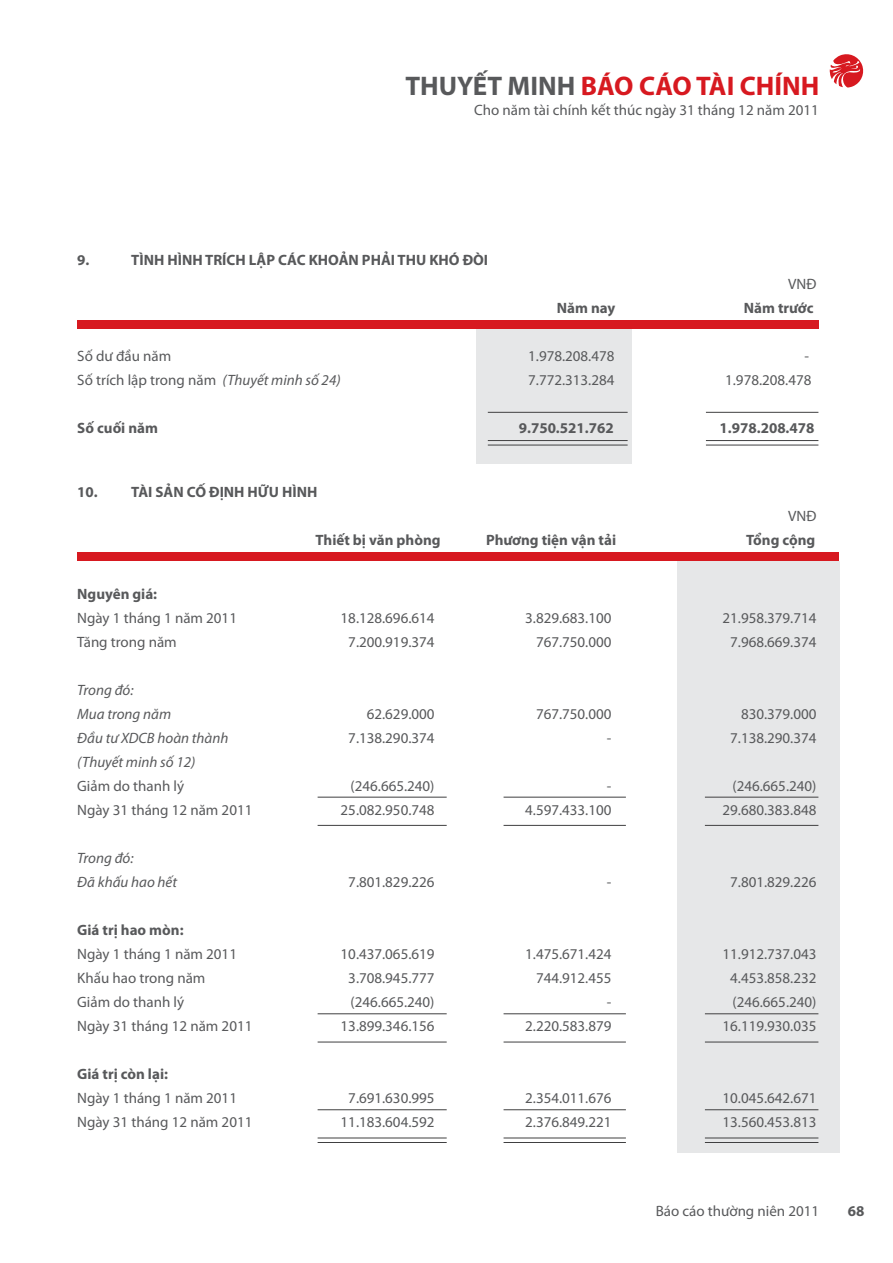
<style>
.page{position:relative;width:893px;height:1263px;background:#fff}
.page>*{position:absolute;margin:0;border:0;box-sizing:border-box;transform-origin:0 0}
.t1{font:700 27px "Myriad Pro";color:#d71920}
.t2{font:15px/24px "Myriad Pro";color:#58595b;text-align:right}
.t3{font:700 15px "Myriad Pro";color:#58595b}
.t4{font:italic 15px/24px "Myriad Pro";color:#58595b}
.s1{color:#58595b}
.s2{font-style:italic}
</style>
<div class="page">
<div style="left:476px;top:329px;width:156px;height:135px;background:#e6e7e8"></div>
<div style="left:677px;top:562px;width:163px;height:591px;background:#e6e7e8"></div>
<hr style="left:488px;top:412px;width:140px;height:1px;background:#404041">
<hr style="left:706px;top:412px;width:112px;height:1px;background:#404041">
<hr style="left:488px;top:440px;width:140px;height:1px;background:#404041">
<hr style="left:706px;top:440px;width:112px;height:1px;background:#404041">
<hr style="left:488px;top:445px;width:140px;height:1px;background:#404041">
<hr style="left:706px;top:445px;width:112px;height:1px;background:#404041">
<hr style="left:503px;top:797px;width:123px;height:1px;background:#404041">
<hr style="left:503px;top:825px;width:123px;height:1px;background:#404041">
<hr style="left:318px;top:797px;width:129px;height:1px;background:#404041">
<hr style="left:318px;top:825px;width:129px;height:1px;background:#404041">
<hr style="left:705px;top:797px;width:113px;height:1px;background:#404041">
<hr style="left:705px;top:825px;width:113px;height:1px;background:#404041">
<hr style="left:503px;top:1013px;width:123px;height:1px;background:#404041">
<hr style="left:503px;top:1042px;width:123px;height:1px;background:#404041">
<hr style="left:318px;top:1013px;width:129px;height:1px;background:#404041">
<hr style="left:318px;top:1042px;width:129px;height:1px;background:#404041">
<hr style="left:705px;top:1013px;width:113px;height:1px;background:#404041">
<hr style="left:705px;top:1042px;width:113px;height:1px;background:#404041">
<hr style="left:503px;top:1109px;width:123px;height:1px;background:#404041">
<hr style="left:503px;top:1138px;width:123px;height:1px;background:#404041">
<hr style="left:318px;top:1109px;width:129px;height:1px;background:#404041">
<hr style="left:318px;top:1138px;width:129px;height:1px;background:#404041">
<hr style="left:705px;top:1109px;width:113px;height:1px;background:#404041">
<hr style="left:705px;top:1138px;width:113px;height:1px;background:#404041">
<hr style="left:503px;top:1142px;width:123px;height:1px;background:#404041">
<hr style="left:318px;top:1142px;width:129px;height:1px;background:#404041">
<hr style="left:705px;top:1142px;width:113px;height:1px;background:#404041">
<div style="left:77px;top:320px;width:741px;height:9px;background:#d71920"></div>
<div style="left:77px;top:552px;width:762px;height:9px;background:#d71920"></div>
<svg style="left:829px;top:54px;width:35px;height:34px"></svg>
<h1 class="t1" style="left:405px;top:76px;width:415px"><span class="s1">THUYẾT MINH</span> BÁO CÁO TÀI CHÍNH</h1>
<p class="t2" style="left:474px;top:99px;width:346px">Cho năm tài chính kết thúc ngày 31 tháng 12 năm 2011</p>
<p class="t3" style="left:77px;top:254px;width:14px">9.</p>
<p class="t3" style="left:131px;top:254px;width:358px">TÌNH HÌNH TRÍCH LẬP CÁC KHOẢN PHẢI THU KHÓ ĐÒI</p>
<p class="t2" style="left:788px;top:273px;width:30px">VNĐ</p>
<p class="t3" style="left:557px;top:302px;width:60px">Năm nay</p>
<p class="t3" style="left:744px;top:302px;width:71px">Năm trước</p>
<p class="t2" style="left:77px;top:345px;width:95px">Số dư đầu năm</p>
<p class="t2" style="left:528px;top:345px;width:88px">1.978.208.478</p>
<p class="t2" style="left:804px;top:345px;width:6px">-</p>
<p class="t2" style="left:77px;top:369px;width:265px">Số trích lập trong năm <span class="s2">(Thuyết minh số 24)</span></p>
<p class="t2" style="left:528px;top:369px;width:88px">7.772.313.284</p>
<p class="t2" style="left:725px;top:369px;width:88px">1.978.208.478</p>
<p class="t3" style="left:77px;top:422px;width:82px">Số cuối năm</p>
<p class="t3" style="left:519px;top:422px;width:96px">9.750.521.762</p>
<p class="t3" style="left:719px;top:422px;width:96px">1.978.208.478</p>
<p class="t3" style="left:77px;top:486px;width:242px">10. TÀI SẢN CỐ ĐỊNH HỮU HÌNH</p>
<p class="t2" style="left:788px;top:505px;width:30px">VNĐ</p>
<p class="t3" style="left:77px;top:588px;width:81px">Nguyên giá:</p>
<p class="t2" style="left:77px;top:607px;width:161px;text-align:left">Ngày 1 tháng 1 năm 2011<br>Tăng trong năm</p>
<p class="t4" style="left:77px;top:679px;width:153px">Trong đó:<br>Mua trong năm<br>Đầu tư XDCB hoàn thành (Thuyết minh số 12)</p>
<p class="t2" style="left:77px;top:775px;width:177px;text-align:left">Giảm do thanh lý<br>Ngày 31 tháng 12 năm 2011</p>
<p class="t4" style="left:77px;top:847px;width:101px">Trong đó:<br>Đã khấu hao hết</p>
<p class="t3" style="left:77px;top:924px;width:108px">Giá trị hao mòn:</p>
<p class="t2" style="left:77px;top:943px;width:177px;text-align:left">Ngày 1 tháng 1 năm 2011<br>Khấu hao trong năm<br>Giảm do thanh lý<br>Ngày 31 tháng 12 năm 2011</p>
<p class="t3" style="left:77px;top:1068px;width:92px">Giá trị còn lại:</p>
<p class="t2" style="left:77px;top:1087px;width:177px;text-align:left">Ngày 1 tháng 1 năm 2011<br>Ngày 31 tháng 12 năm 2011</p>
<p class="t3" style="left:315px;top:534px;width:127px">Thiết bị văn phòng</p>
<p class="t3" style="left:486px;top:534px;width:132px">Phương tiện vận tải</p>
<p class="t3" style="left:746px;top:534px;width:71px">Tổng cộng</p>
<p class="t2" style="left:341px;top:607px;width:95px;text-align:center">18.128.696.614<br>7.200.919.374</p>
<p class="t2" style="left:525px;top:607px;width:88px">3.829.683.100<br>767.750.000</p>
<p class="t2" style="left:722px;top:607px;width:95px;text-align:center">21.958.379.714<br>7.968.669.374</p>
<p class="t2" style="left:348px;top:703px;width:88px">62.629.000<br>7.138.290.374</p>
<p class="t2" style="left:341px;top:775px;width:95px">(246.665.240)<br>25.082.950.748</p>
<p class="t2" style="left:536px;top:703px;width:77px">767.750.000 -</p>
<p class="t2" style="left:525px;top:775px;width:88px">-<br>4.597.433.100</p>
<p class="t2" style="left:730px;top:703px;width:88px">830.379.000<br>7.138.290.374</p>
<p class="t2" style="left:722px;top:775px;width:95px">(246.665.240)<br>29.680.383.848</p>
<p class="t2" style="left:348px;top:871px;width:88px">7.801.829.226</p>
<p class="t2" style="left:607px;top:871px;width:6px">-</p>
<p class="t2" style="left:730px;top:871px;width:88px">7.801.829.226</p>
<p class="t2" style="left:341px;top:943px;width:95px">10.437.065.619<br>3.708.945.777 (246.665.240)<br>13.899.346.156</p>
<p class="t2" style="left:525px;top:943px;width:88px">1.475.671.424<br>744.912.455<br>-<br>2.220.583.879</p>
<p class="t2" style="left:722px;top:943px;width:95px">11.912.737.043<br>4.453.858.232 (246.665.240)<br>16.119.930.035</p>
<p class="t2" style="left:341px;top:1087px;width:95px;text-align:center">7.691.630.995<br>11.183.604.592</p>
<p class="t2" style="left:525px;top:1087px;width:88px;text-align:left">2.354.011.676<br>2.376.849.221</p>
<p class="t2" style="left:722px;top:1087px;width:95px;text-align:left">10.045.642.671<br>13.560.453.813</p>
<p class="t2" style="left:656px;top:1200px;width:165px">Báo cáo thường niên 2011</p>
<p class="t3" style="left:848px;top:1205px;width:18px">68</p>
</div>
